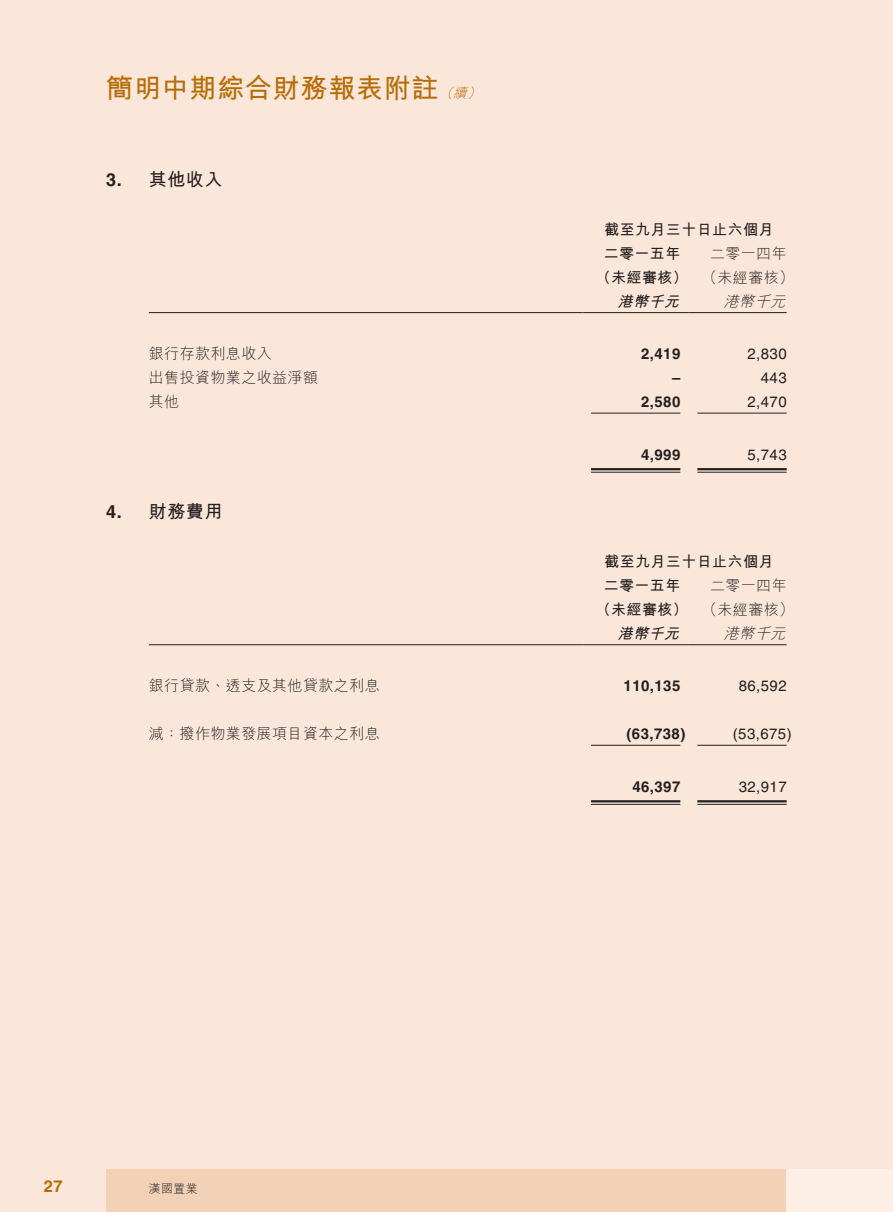
<style>
.page{position:relative;width:893px;height:1212px;background:#fbe7da}
.page>*{position:absolute;margin:0;border:0;box-sizing:border-box;transform-origin:0 0}
.t1{font:700 27px "M Hei HK";letter-spacing:.03em;color:#b76d06}
.t2{font:700 18px "M Hei HK";letter-spacing:.03em;color:#231f20}
.t3{font:700 16.5px "Helvetica LT Std";color:#b76d06}
.t4{font:300 15px "M Hei HK";letter-spacing:.03em;color:#231f20}
.t5{font:700 15px/24px "M Hei HK";letter-spacing:.03em;color:#231f20}
.t6{font:15px "Helvetica LT Std";letter-spacing:.03em;color:#231f20}
.t7{font:700 15px "Helvetica LT Std";letter-spacing:.03em;color:#231f20}
.t8{font:italic 700 15px "M Hei HK";color:#231f20}
.t9{font:italic 300 15px "M Hei HK";color:#231f20}
.t10{font:300 12px "M Hei HK";color:#231f20}
.s1{font-weight:300;font-style:italic;font-size:13.5px}
.s2{font-family:"Helvetica LT Std"}
.s3{font-weight:300}
</style>
<div class="page">
<div style="left:106px;top:1169px;width:787px;height:43px;background:#f3d1b6"></div>
<div style="left:787px;top:1169px;width:106px;height:43px;background:#fdefe6"></div>
<hr style="left:149px;top:312px;width:434px;height:1px;background:#231f20">
<hr style="left:583px;top:312px;width:106px;height:1px;background:#231f20">
<hr style="left:689px;top:312px;width:98px;height:1px;background:#231f20">
<hr style="left:591px;top:413px;width:89px;height:1px;background:#231f20">
<hr style="left:697px;top:413px;width:90px;height:1px;background:#231f20">
<hr style="left:591px;top:468px;width:89px;height:2px;background:#231f20">
<hr style="left:591px;top:472px;width:89px;height:1px;background:#231f20">
<hr style="left:697px;top:468px;width:90px;height:2px;background:#231f20">
<hr style="left:697px;top:472px;width:90px;height:1px;background:#231f20">
<hr style="left:149px;top:644px;width:434px;height:1px;background:#231f20">
<hr style="left:583px;top:644px;width:106px;height:1px;background:#231f20">
<hr style="left:689px;top:644px;width:98px;height:1px;background:#231f20">
<hr style="left:591px;top:745px;width:89px;height:1px;background:#231f20">
<hr style="left:697px;top:745px;width:90px;height:1px;background:#231f20">
<hr style="left:591px;top:800px;width:89px;height:2px;background:#231f20">
<hr style="left:591px;top:804px;width:89px;height:1px;background:#231f20">
<hr style="left:697px;top:800px;width:90px;height:2px;background:#231f20">
<hr style="left:697px;top:804px;width:90px;height:1px;background:#231f20">
<h1 class="t1" style="left:106px;top:68px;width:381px">簡明中期綜合財務報表附註<span class="s1">（續）</span></h1>
<p class="t2" style="left:106px;top:166px;width:118px"><span class="s2">3.</span> 其他收入</p>
<p class="t5" style="left:604px;top:216px;width:171px">截至九月三十日止六個月二零一五年</p>
<p class="t4" style="left:710px;top:242px;width:78px">二零一四年</p>
<p class="t5" style="left:596px;top:264px;width:200px">（未經審核） <span class="s3">（未經審核）</span></p>
<p class="t8" style="left:618px;top:290px;width:68px">港幣千元</p>
<p class="t9" style="left:724px;top:290px;width:68px">港幣千元</p>
<p class="t4" style="left:149px;top:343px;width:124px">銀行存款利息收入</p>
<p class="t7" style="left:641px;top:345px;width:41px">2,419</p>
<p class="t6" style="left:747px;top:345px;width:41px">2,830</p>
<p class="t4" style="left:149px;top:367px;width:171px">出售投資物業之收益淨額</p>
<p class="t7" style="left:672px;top:369px;width:10px">–</p>
<p class="t6" style="left:761px;top:369px;width:27px">443</p>
<p class="t4" style="left:149px;top:391px;width:32px">其他</p>
<p class="t7" style="left:641px;top:393px;width:41px">2,580</p>
<p class="t6" style="left:747px;top:393px;width:41px">2,470</p>
<p class="t7" style="left:641px;top:445px;width:41px">4,999</p>
<p class="t6" style="left:747px;top:446px;width:41px">5,743</p>
<p class="t2" style="left:106px;top:499px;width:118px"><span class="s2">4.</span> 財務費用</p>
<p class="t5" style="left:604px;top:548px;width:171px">截至九月三十日止六個月二零一五年</p>
<p class="t4" style="left:710px;top:575px;width:78px">二零一四年</p>
<p class="t5" style="left:596px;top:596px;width:200px">（未經審核） <span class="s3">（未經審核）</span></p>
<p class="t8" style="left:618px;top:622px;width:68px">港幣千元</p>
<p class="t9" style="left:724px;top:623px;width:68px">港幣千元</p>
<p class="t4" style="left:149px;top:675px;width:232px">銀行貸款、透支及其他貸款之利息</p>
<p class="t7" style="left:624px;top:677px;width:58px">110,135</p>
<p class="t6" style="left:739px;top:677px;width:49px">86,592</p>
<p class="t4" style="left:149px;top:723px;width:232px">減：撥作物業發展項目資本之利息</p>
<p class="t7" style="left:627px;top:725px;width:60px">(63,738)</p>
<p class="t6" style="left:733px;top:725px;width:60px">(53,675)</p>
<p class="t7" style="left:632px;top:777px;width:49px">46,397</p>
<p class="t6" style="left:739px;top:778px;width:49px">32,917</p>
<p class="t3" style="left:44px;top:1176px;width:20px">27</p>
<p class="t10" style="left:149px;top:1180px;width:51px">漢國置業</p>
</div>
